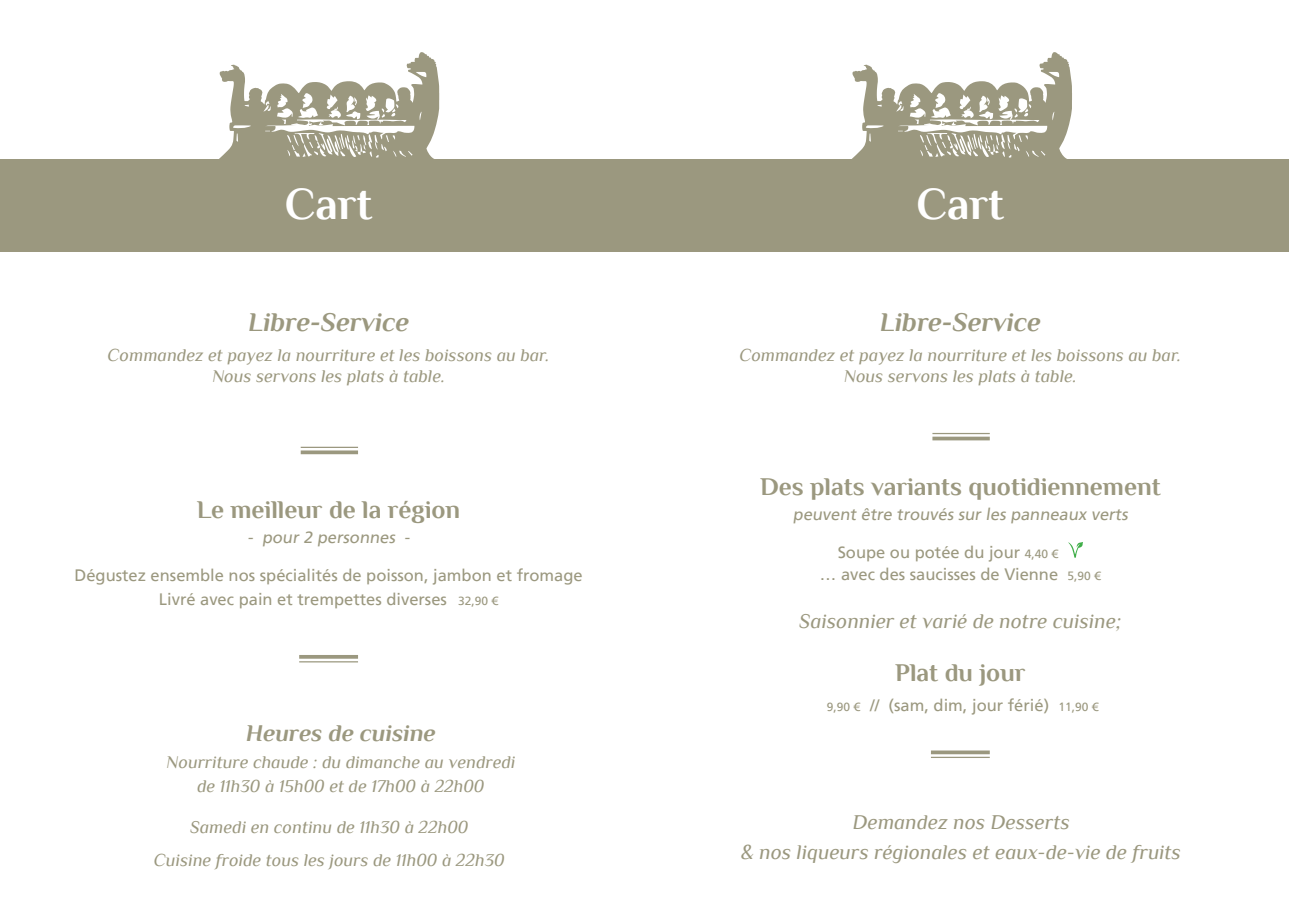
<style>
.page{position:relative;width:1289px;height:919px;background:#fff}
.page>*{position:absolute;margin:0;border:0;box-sizing:border-box;transform-origin:0 0}
.t1{font:700 45px "Philosopher";color:#fff}
.t2{font:italic 700 27px "Philosopher";color:#9b987f}
.t3{font:700 25.5px "Philosopher";color:#9b987f}
.t4{font:italic 700 24px "Philosopher";color:#9b987f}
.t5{font:italic 21px/30px "Philosopher";color:#9b987f;text-align:center}
.t6{font:italic 18px/21px "Philosopher";color:#9b987f;text-align:center}
.t7{font:16.5px/24px "Frutiger LT";color:#9b987f;text-align:center}
.s1{font-size:12px}
</style>
<div class="page">
<div style="left:0;top:159px;width:1288px;height:93px;background:#9b987f"></div>
<svg style="left:852px;top:52px;width:220px;height:107px"></svg>
<svg style="left:219px;top:52px;width:220px;height:107px"></svg>
<svg style="left:1068px;top:542px;width:14px;height:15px"></svg>
<svg style="left:931px;top:750px;width:58px;height:4px"></svg>
<hr style="left:930px;top:756px;width:59px;height:2px;background:#9b987f">
<hr style="left:299px;top:655px;width:59px;height:3px;background:#9b987f">
<hr style="left:299px;top:661px;width:59px;height:1px;background:#9b987f">
<hr style="left:932px;top:433px;width:57px;height:1px;background:#9b987f">
<svg style="left:932px;top:436px;width:57px;height:4px"></svg>
<hr style="left:301px;top:446px;width:57px;height:2px;background:#9b987f">
<svg style="left:301px;top:450px;width:57px;height:4px"></svg>
<h1 class="t1" style="left:285px;top:180px;width:89px">Cart</h1>
<h1 class="t1" style="left:916px;top:180px;width:89px">Cart</h1>
<h2 class="t2" style="left:248px;top:307px;width:163px">Libre-Service</h2>
<p class="t6" style="left:108px;top:344px;width:443px">Commandez et payez la nourriture et les boissons au bar.<br>Nous servons les plats à table.</p>
<h3 class="t3" style="left:197px;top:496px;width:265px">Le meilleur de la région</h3>
<p class="t7" style="left:247px;top:525px;width:167px">- pour 2 personnes -</p>
<p class="t7" style="left:74px;top:563px;width:509px">Dégustez ensemble nos spécialités de poisson, jambon et fromage<br>Livré avec pain et trempettes diverses <span class="s1">32,90 €</span></p>
<h3 class="t4" style="left:246px;top:720px;width:191px">Heures de cuisine</h3>
<p class="t6" style="left:166px;top:750px;width:351px;line-height:24.3px">Nourriture chaude : du dimanche au vendredi de 11h30 à 15h00 et de 17h00 à 22h00</p>
<p class="t6" style="left:154px;top:810px;width:352px;line-height:33px">Samedi en continu de 11h30 à 22h00<br>Cuisine froide tous les jours de 11h00 à 22h30</p>
<h2 class="t2" style="left:879px;top:307px;width:163px">Libre-Service</h2>
<p class="t6" style="left:739px;top:344px;width:443px">Commandez et payez la nourriture et les boissons au bar.<br>Nous servons les plats à table.</p>
<h3 class="t3" style="left:760px;top:472px;width:402px">Des plats variants quotidiennement</h3>
<p class="t7" style="left:793px;top:502px;width:339px">peuvent être trouvés sur les panneaux verts</p>
<p class="t7" style="left:820px;top:540px;width:282px;line-height:22.5px;text-align:left;text-indent:18px">Soupe ou potée du jour <span class="s1">4,40 €<br></span>… avec des saucisses de Vienne <span class="s1">5,90 €</span></p>
<p class="t5" style="left:799px;top:606px;width:324px">Saisonnier et varié de notre cuisine;</p>
<h3 class="t3" style="left:895px;top:658px;width:132px">Plat du jour</h3>
<p class="t7" style="left:826px;top:693px;width:273px"><span class="s1">9,90 €</span> // (sam, dim, jour férié) <span class="s1">11,90 €</span></p>
<p class="t5" style="left:741px;top:807px;width:441px">Demandez nos Desserts<br>&amp; nos liqueurs régionales et eaux-de-vie de fruits</p>
</div>
